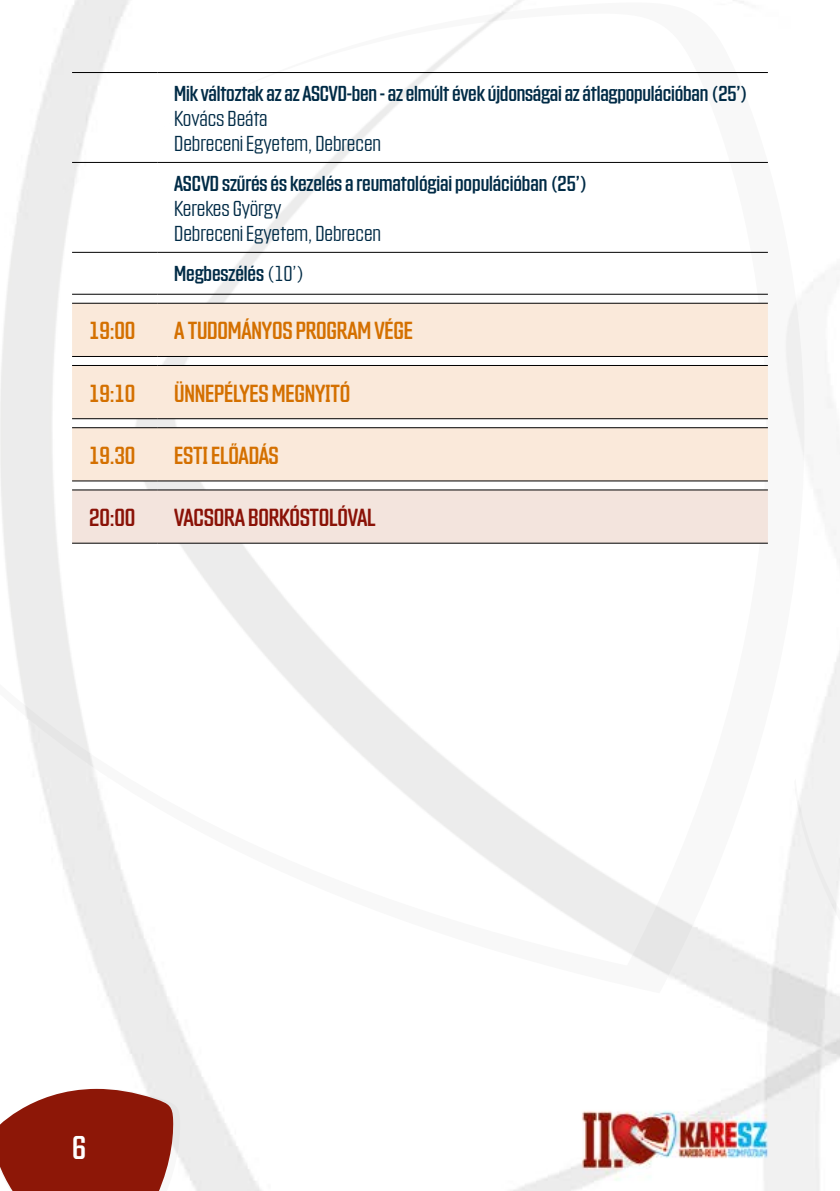
<style>
.page{position:relative;width:840px;height:1191px;background:#fff}
.page>*{position:absolute;margin:0;border:0;box-sizing:border-box;transform-origin:0 0}
.t1{font:32px "Countach";color:#fff}
.t2{font:24px "Countach";letter-spacing:-.01em;color:#d47000}
.t3{font:24px "Countach";letter-spacing:-.01em;color:#8a1207}
.t4{font:21px "Countach";letter-spacing:-.01em;color:#002b46}
.t5{font:300 21px/25.2px "Countach";letter-spacing:-.005em;color:#002b46}
.s1{font-weight:300}
</style>
<div class="page">
<img style="left:75px;top:0;width:718px;height:1191px">
<img style="left:70px;top:2px;width:769px;height:991px">
<img style="left:0;top:14px;width:824px;height:951px">
<img style="left:174px;top:1088px;width:7px;height:103px">
<img style="left:0;top:1088px;width:174px;height:103px">
<svg style="left:72px;top:304px;width:695px;height:176px;background:#f9eadc"></svg>
<div style="left:72px;top:490px;width:695px;height:52px;background:#f3e4dd"></div>
<hr style="left:72px;top:72px;width:85px;height:1px;background:#000">
<hr style="left:157px;top:72px;width:610px;height:1px;background:#000">
<hr style="left:72px;top:162px;width:85px;height:1px;background:#000">
<hr style="left:157px;top:162px;width:610px;height:1px;background:#000">
<hr style="left:72px;top:252px;width:85px;height:1px;background:#000">
<hr style="left:157px;top:252px;width:610px;height:1px;background:#000">
<hr style="left:72px;top:294px;width:85px;height:1px;background:#000">
<hr style="left:157px;top:294px;width:610px;height:1px;background:#000">
<hr style="left:72px;top:303px;width:85px;height:1px;background:#000">
<hr style="left:157px;top:303px;width:610px;height:1px;background:#000">
<hr style="left:72px;top:356px;width:85px;height:1px;background:#000">
<hr style="left:157px;top:356px;width:610px;height:1px;background:#000">
<hr style="left:72px;top:365px;width:85px;height:1px;background:#000">
<hr style="left:157px;top:365px;width:610px;height:1px;background:#000">
<hr style="left:72px;top:418px;width:85px;height:1px;background:#000">
<hr style="left:157px;top:418px;width:610px;height:1px;background:#000">
<hr style="left:72px;top:427px;width:85px;height:1px;background:#000">
<hr style="left:157px;top:427px;width:610px;height:1px;background:#000">
<hr style="left:72px;top:480px;width:85px;height:1px;background:#000">
<hr style="left:157px;top:480px;width:610px;height:1px;background:#000">
<hr style="left:72px;top:489px;width:85px;height:1px;background:#000">
<hr style="left:157px;top:489px;width:610px;height:1px;background:#000">
<hr style="left:72px;top:542px;width:85px;height:1px;background:#000">
<hr style="left:157px;top:542px;width:610px;height:1px;background:#000">
<p class="t4" style="left:174px;top:80px;width:574px">Mik változtak az az ASCVD-ben - az elmúlt évek újdonságai az átlagpopulációban (25’)</p>
<p class="t5" style="left:174px;top:104px;width:208px">Kovács Beáta<br>Debreceni Egyetem, Debrecen</p>
<p class="t4" style="left:174px;top:170px;width:414px">ASCVD szűrés és kezelés a reumatológiai populációban (25’)</p>
<p class="t5" style="left:174px;top:194px;width:208px">Kerekes György<br>Debreceni Egyetem, Debrecen</p>
<p class="t4" style="left:174px;top:259px;width:131px">Megbeszélés <span class="s1">(10’)</span></p>
<p class="t2" style="left:89px;top:315px;width:48px">19:00</p>
<p class="t2" style="left:174px;top:315px;width:240px">A TUDOMÁNYOS PROGRAM VÉGE</p>
<p class="t2" style="left:89px;top:378px;width:48px">19:10</p>
<p class="t2" style="left:174px;top:378px;width:177px">ÜNNEPÉLYES MEGNYITÓ</p>
<p class="t2" style="left:89px;top:440px;width:48px">19.30</p>
<p class="t2" style="left:174px;top:440px;width:106px">ESTI ELŐADÁS</p>
<p class="t3" style="left:89px;top:502px;width:48px">20:00</p>
<p class="t3" style="left:174px;top:502px;width:203px">VACSORA BORKÓSTOLÓVAL</p>
<h1 class="t1" style="left:72px;top:1127px;width:16px">6</h1>
</div>
